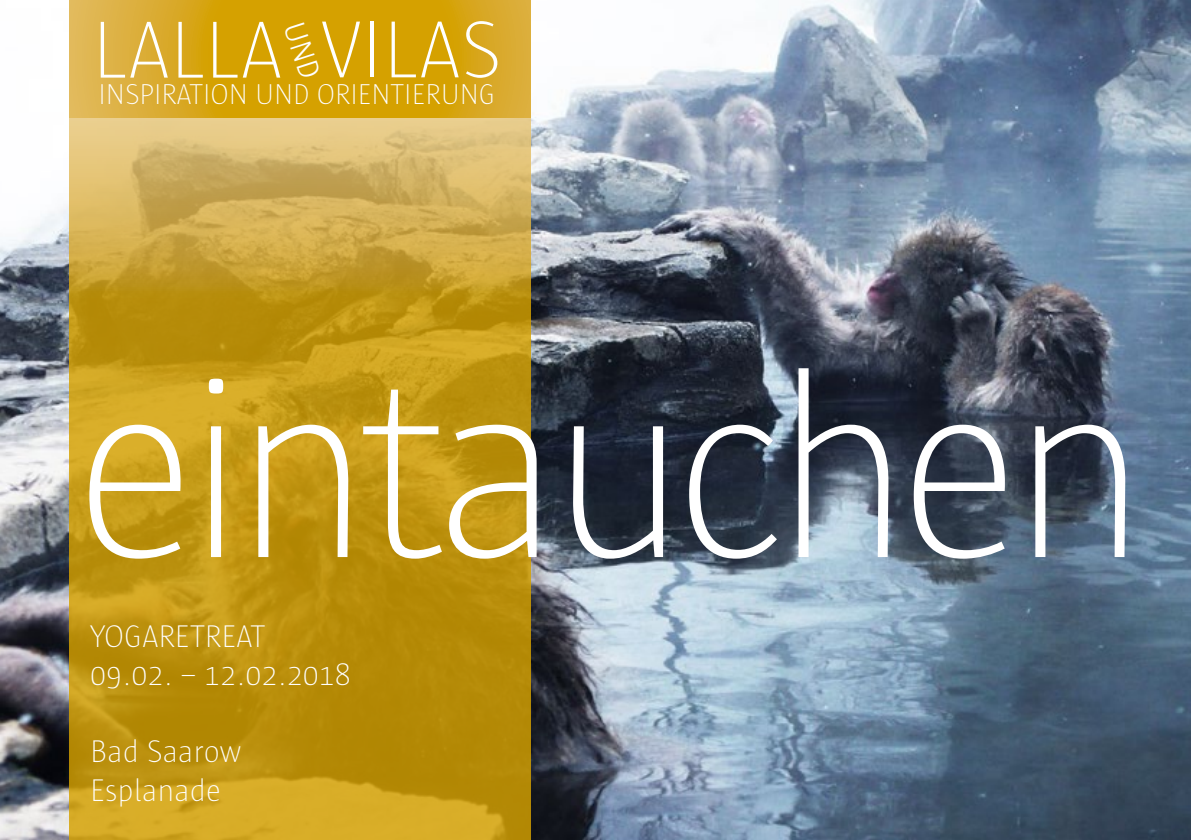
<style>
.page{position:relative;width:1191px;height:840px;background:#fff}
.page>*{position:absolute;margin:0;border:0;box-sizing:border-box;transform-origin:0 0}
.t1{font:200 266px "Sun";letter-spacing:-.06em;color:#fff}
.t2{font:200 82.4px "Sun";color:#fff}
.t3{font:200 32px/38.4px "Sun";color:#fff}
.t4{font:200 29.4px "Sun";color:#fff}
</style>
<div class="page">
<img style="left:0;top:0;width:1191px;height:839px">
<svg style="left:69px;top:117px;width:461px;height:722px;background:#c59c23"></svg>
<svg style="left:69px;top:0;width:461px;height:117px;background:#d7a618"></svg>
<div style="left:284px;top:22px;width:36px;height:57px;background:#d5a100"></div>
<h2 class="t2" style="left:92px;top:7px;width:411px">LALLA VILAS</h2>
<p class="t4" style="left:99px;top:79px;width:398px">INSPIRATION UND ORIENTIERUNG</p>
<h1 class="t1" style="left:74px;top:328px;width:1078px">eintauchen</h1>
<p class="t3" style="left:90px;top:617px;width:262px">YOGARETREAT<br>09.02. – 12.02.2018</p>
<p class="t3" style="left:90px;top:732px;width:153px">Bad Saarow<br>Esplanade</p>
</div>
